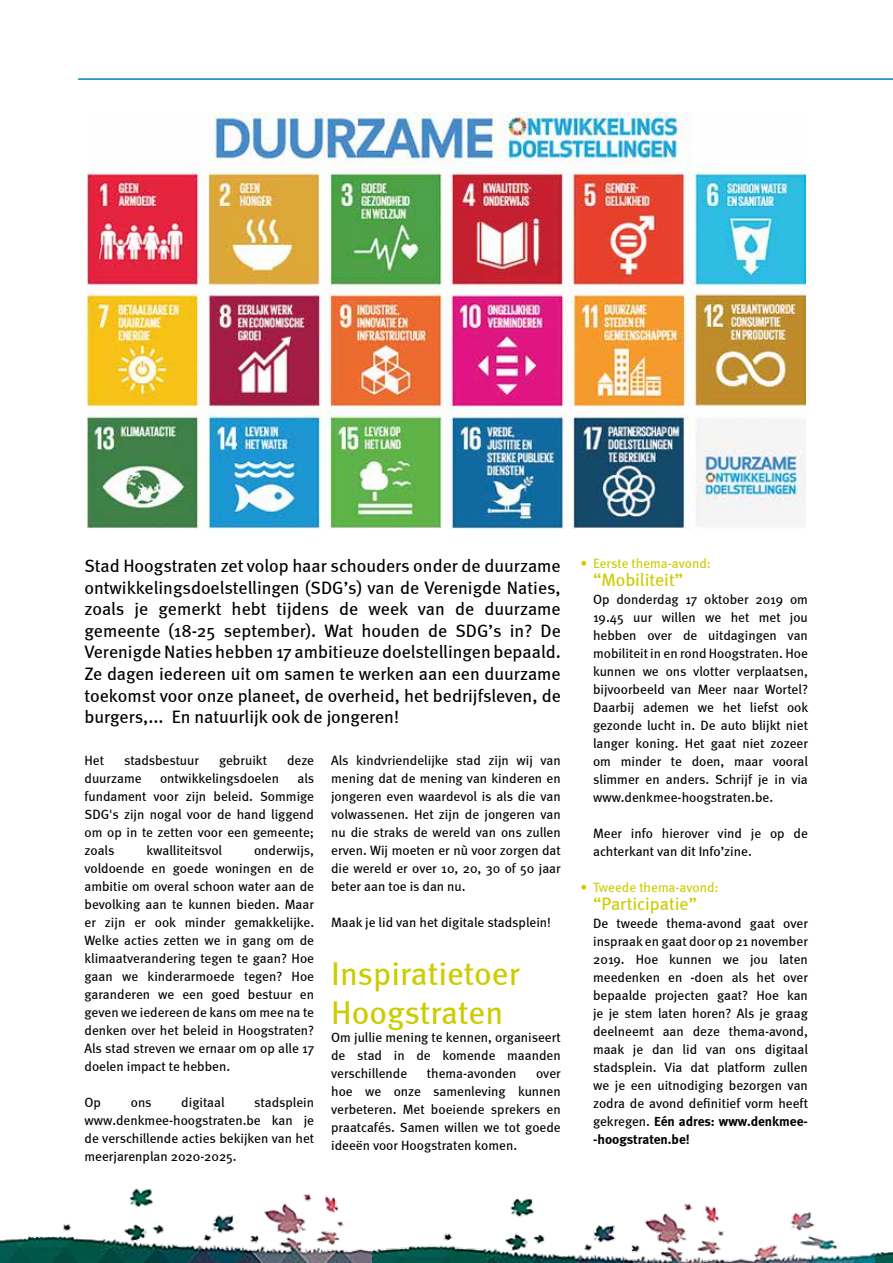
<style>
.page{position:relative;width:893px;height:1263px;background:#fff}
.page>*{position:absolute;margin:0;border:0;box-sizing:border-box;transform-origin:0 0}
.t1{font:33px/39.6px "Meta";color:#cc0}
.t2{font:18px/21.6px "Meta";color:#000;text-align:justify}
.t3{font:18px "Meta";color:#cc0}
.t4{font:13.5px/18px "Meta";color:#000;text-align:justify}
.t5{font:13.5px "Meta";color:#cc0}
.s1{font-weight:700}
</style>
<div class="page">
<img style="left:874px;top:1252px;width:19px;height:11px">
<img style="left:371px;top:1198px;width:503px;height:65px">
<img style="left:0;top:1188px;width:371px;height:75px">
<hr style="left:78px;top:78px;width:815px;height:2px;background:#0681b8">
<img style="left:87px;top:112px;width:719px;height:417px">
<p class="t2" style="left:85px;top:555px;width:478px">Stad Hoogstraten zet volop haar schouders onder de duurzame ontwikkelingsdoelstellingen (SDG’s) van de Verenigde Naties, zoals je gemerkt hebt tijdens de week van de duurzame gemeente (18-25 september). Wat houden de SDG’s in? De Verenigde Naties hebben 17 ambitieuze doelstellingen bepaald.<br>Ze dagen iedereen uit om samen te werken aan een duurzame toekomst voor onze planeet, de overheid, het bedrijfsleven, de burgers,... En natuurlijk ook de jongeren!</p>
<p class="t4" style="left:85px;top:751px;width:21px">Het</p>
<p class="t4" style="left:124px;top:751px;width:77px">stadsbestuur</p>
<p class="t4" style="left:219px;top:751px;width:49px">gebruikt</p>
<p class="t4" style="left:287px;top:751px;width:29px">deze</p>
<p class="t4" style="left:85px;top:769px;width:59px">duurzame</p>
<p class="t4" style="left:160px;top:769px;width:121px">ontwikkelingsdoelen</p>
<p class="t4" style="left:85px;top:769px;width:231px;text-indent:213px">als fundament voor zijn beleid. Sommige SDG's zijn nogal voor de hand liggend om op in te zetten voor een gemeente; zoals</p>
<p class="t4" style="left:85px;top:841px;width:231px;text-indent:169px">onderwijs, voldoende en goede woningen en de ambitie om overal schoon water aan de bevolking aan te kunnen bieden. Maar er zijn er ook minder gemakkelijke.<br>Welke acties zetten we in gang om de klimaatverandering tegen te gaan? Hoe gaan we kinderarmoede tegen? Hoe garanderen we een goed bestuur en geven we iedereen de kans om mee na te denken over het beleid in Hoogstraten?<br>Als stad streven we ernaar om op alle 17 doelen impact te hebben.</p>
<p class="t4" style="left:85px;top:1093px;width:18px">Op</p>
<p class="t4" style="left:131px;top:1093px;width:22px">ons</p>
<p class="t4" style="left:181px;top:1093px;width:45px">digitaal</p>
<p class="t4" style="left:146px;top:841px;width:77px">kwalliteitsvol</p>
<p class="t4" style="left:85px;top:1093px;width:231px;text-indent:170px">stadsplein www.denkmee-hoogstraten.be kan je de verschillende acties bekijken van het meerjarenplan 2020-2025.</p>
<p class="t4" style="left:331px;top:751px;width:231px">Als kindvriendelijke stad zijn wij van mening dat de mening van kinderen en jongeren even waardevol is als die van volwassenen. Het zijn de jongeren van nu die straks de wereld van ons zullen erven. Wij moeten er nù voor zorgen dat die wereld er over 10, 20, 30 of 50 jaar beter aan toe is dan nu.</p>
<p class="t4" style="left:331px;top:913px;width:221px">Maak je lid van het digitale stadsplein!</p>
<h1 class="t1" style="left:331px;top:953px;width:190px">Inspiratietoer<br>Hoogstraten</h1>
<p class="t4" style="left:331px;top:1028px;width:231px">Om jullie mening te kennen, organiseert de stad in de komende maanden verschillende</p>
<p class="t4" style="left:427px;top:1064px;width:91px">thema-avonden</p>
<p class="t4" style="left:331px;top:1064px;width:231px;text-indent:205px">over hoe we onze samenleving kunnen verbeteren. Met boeiende sprekers en praatcafés. Samen willen we tot goede ideeën voor Hoogstraten komen.</p>
<p class="t5" style="left:580px;top:555px;width:132px">• Eerste thema-avond:</p>
<h2 class="t3" style="left:593px;top:569px;width:92px">“Mobiliteit”</h2>
<p class="t4" style="left:593px;top:590px;width:217px">Op donderdag 17 oktober 2019 om 19.45 uur willen we het met jou hebben over de uitdagingen van mobiliteit in en rond Hoogstraten. Hoe kunnen we ons vlotter verplaatsen, bijvoorbeeld van Meer naar Wortel?<br>Daarbij ademen we het liefst ook gezonde lucht in. De auto blijkt niet langer koning. Het gaat niet zozeer om minder te doen, maar vooral slimmer en anders. Schrijf je in via www.denkmee-hoogstraten.be.</p>
<p class="t4" style="left:593px;top:824px;width:216px">Meer info hierover vind je op de achterkant van dit Info’zine.</p>
<p class="t5" style="left:580px;top:879px;width:140px">• Tweede thema-avond:</p>
<h2 class="t3" style="left:593px;top:893px;width:105px">“Participatie”</h2>
<p class="t4" style="left:593px;top:914px;width:216px">De tweede thema-avond gaat over inspraak en gaat door op 21 november 2019. Hoe kunnen we jou laten meedenken en -doen als het over bepaalde projecten gaat? Hoe kan je je stem laten horen? Als je graag deelneemt aan deze thema-avond, maak je dan lid van ons digitaal stadsplein. Via dat platform zullen we je een uitnodiging bezorgen van zodra de avond definitief vorm heeft gekregen. <span class="s1">Eén adres: www.denkmee--hoogstraten.be!</span></p>
</div>
